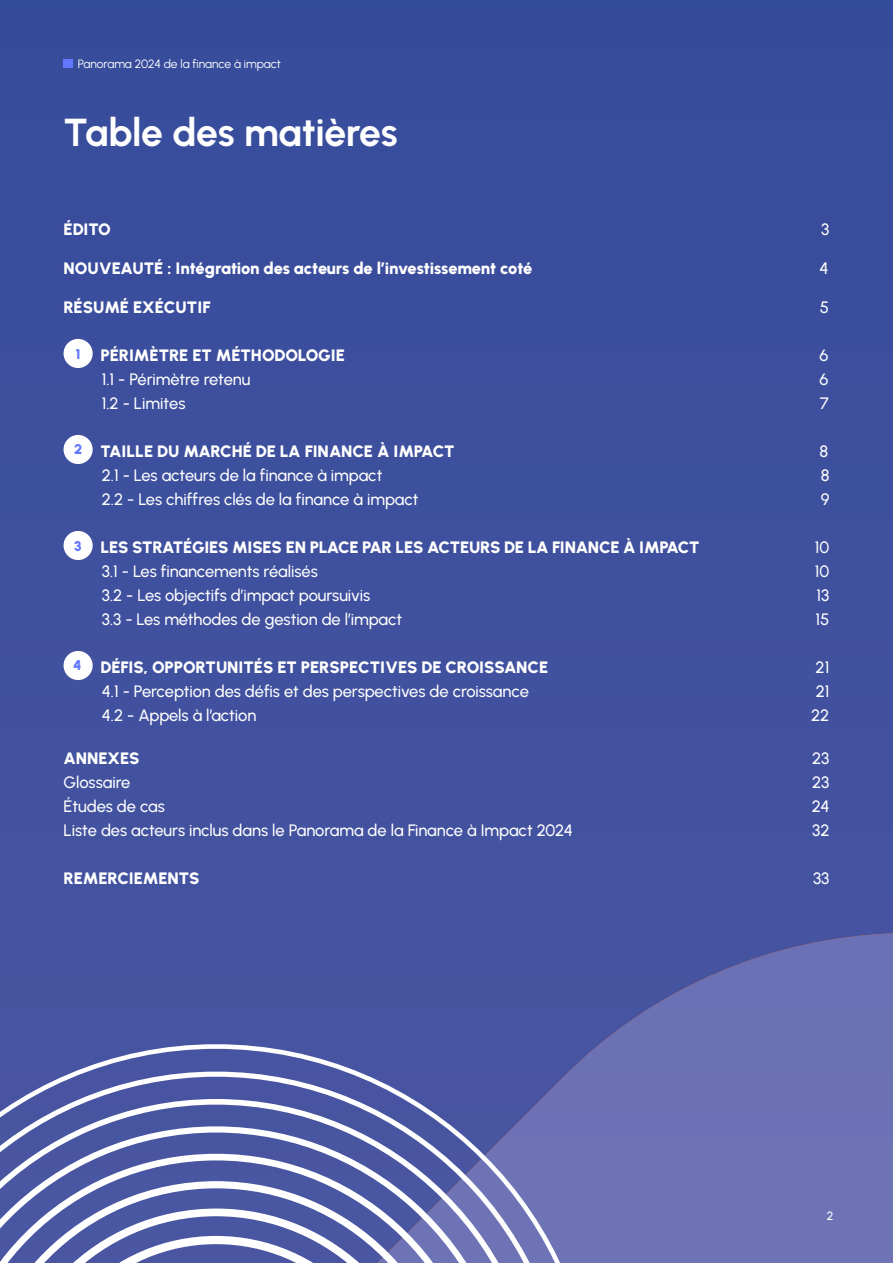
<style>
.page{position:relative;width:893px;height:1263px;background:#fff}
.page>*{position:absolute;margin:0;border:0;box-sizing:border-box;transform-origin:0 0}
.t1{font:700 39px "Urbanist";letter-spacing:-.01em;color:#fff}
.t2{font:500 16.5px "Urbanist";letter-spacing:-.005em;color:#fff}
.t3{font:900 16.5px "Urbanist";letter-spacing:-.01em;color:#fff}
.t4{font:12px "Urbanist";letter-spacing:-.005em;color:#fff}
.t5{font:500 12px "Urbanist";color:#fff}
.s1{font-size:14.1px;color:#6478ff}
</style>
<div class="page">
<div style="left:0;top:0;width:893px;height:1044px;background:#3d509e"></div>
<svg style="left:377px;top:933px;width:516px;height:330px"></svg>
<svg style="left:0;top:1044px;width:596px;height:219px;fill:#4956a2"></svg>
<div style="left:64px;top:339px;width:29px;height:29px;background:#fff;border-radius:50%"></div>
<div style="left:64px;top:435px;width:29px;height:29px;background:#fff;border-radius:50%"></div>
<div style="left:64px;top:531px;width:29px;height:29px;background:#fff;border-radius:50%"></div>
<div style="left:64px;top:651px;width:29px;height:29px;background:#fff;border-radius:50%"></div>
<div style="left:64px;top:60px;width:9px;height:8px;background:#6478ff"></div>
<p class="t4" style="left:78px;top:56px;width:205px">Panorama 2024 de la finance à impact</p>
<h1 class="t1" style="left:64px;top:106px;width:336px">Table des matières</h1>
<p class="t3" style="left:64px;top:217px;width:49px">ÉDITO</p>
<p class="t2" style="left:821px;top:218px;width:10px">3</p>
<p class="t3" style="left:64px;top:256px;width:470px">NOUVEAUTÉ : Intégration des acteurs de l’investissement coté</p>
<p class="t2" style="left:820px;top:257px;width:11px">4</p>
<p class="t3" style="left:64px;top:295px;width:148px">RÉSUMÉ EXÉCUTIF</p>
<p class="t2" style="left:820px;top:296px;width:11px">5</p>
<p class="t3" style="left:75px;top:343px;width:271px"><span class="s1">1</span> PÉRIMÈTRE ET MÉTHODOLOGIE</p>
<p class="t2" style="left:820px;top:344px;width:10px">6</p>
<p class="t2" style="left:102px;top:368px;width:150px">1.1 - Périmètre retenu</p>
<p class="t2" style="left:820px;top:368px;width:10px">6</p>
<p class="t2" style="left:102px;top:392px;width:85px">1.2 - Limites</p>
<p class="t2" style="left:820px;top:392px;width:10px">7</p>
<p class="t3" style="left:74px;top:439px;width:382px"><span class="s1">2</span> TAILLE DU MARCHÉ DE LA FINANCE À IMPACT</p>
<p class="t2" style="left:820px;top:440px;width:10px">8</p>
<p class="t2" style="left:102px;top:464px;width:282px">2.1 - Les acteurs de la finance à impact</p>
<p class="t2" style="left:821px;top:464px;width:10px">8</p>
<p class="t2" style="left:102px;top:488px;width:318px">2.2 - Les chiffres clés de la finance à impact</p>
<p class="t2" style="left:821px;top:488px;width:10px">9</p>
<p class="t3" style="left:74px;top:535px;width:627px"><span class="s1">3</span> LES STRATÉGIES MISES EN PLACE PAR LES ACTEURS DE LA FINANCE À IMPACT</p>
<p class="t2" style="left:815px;top:536px;width:16px">10</p>
<p class="t2" style="left:102px;top:560px;width:218px">3.1 - Les financements réalisés</p>
<p class="t2" style="left:815px;top:560px;width:16px">10</p>
<p class="t2" style="left:102px;top:584px;width:270px">3.2 - Les objectifs d’impact poursuivis</p>
<p class="t2" style="left:817px;top:584px;width:14px">13</p>
<p class="t2" style="left:102px;top:608px;width:302px">3.3 - Les méthodes de gestion de l’impact</p>
<p class="t2" style="left:816px;top:608px;width:15px">15</p>
<p class="t3" style="left:73px;top:655px;width:476px"><span class="s1">4</span> DÉFIS, OPPORTUNITÉS ET PERSPECTIVES DE CROISSANCE</p>
<p class="t2" style="left:816px;top:656px;width:15px">21</p>
<p class="t2" style="left:102px;top:680px;width:429px">4.1 - Perception des défis et des perspectives de croissance</p>
<p class="t2" style="left:816px;top:680px;width:15px">21</p>
<p class="t2" style="left:102px;top:704px;width:156px">4.2 - Appels à l’action</p>
<p class="t2" style="left:811px;top:704px;width:20px">22</p>
<p class="t3" style="left:64px;top:747px;width:78px">ANNEXES</p>
<p class="t2" style="left:812px;top:747px;width:19px">23</p>
<p class="t2" style="left:64px;top:771px;width:68px">Glossaire</p>
<p class="t2" style="left:812px;top:771px;width:19px">23</p>
<p class="t2" style="left:64px;top:795px;width:103px">Études de cas</p>
<p class="t2" style="left:812px;top:795px;width:19px">24</p>
<p class="t2" style="left:64px;top:819px;width:511px">Liste des acteurs inclus dans le Panorama de la Finance à Impact 2024</p>
<p class="t2" style="left:812px;top:819px;width:19px">32</p>
<p class="t3" style="left:64px;top:867px;width:138px">REMERCIEMENTS</p>
<p class="t2" style="left:813px;top:867px;width:18px">33</p>
<p class="t5" style="left:827px;top:1207px;width:8px">2</p>
</div>
